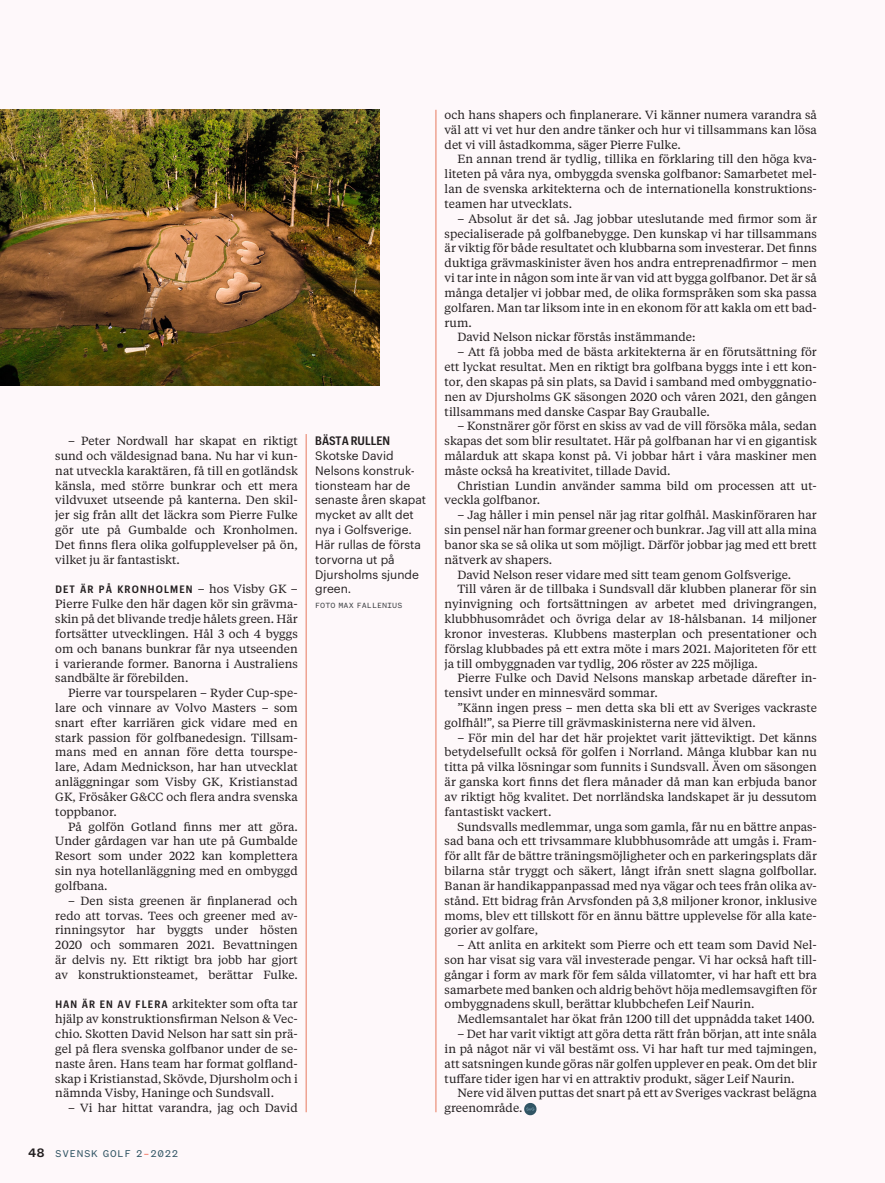
<style>
.page{position:relative;width:885px;height:1183px;background:#fff}
.page>*{position:absolute;margin:0;border:0;box-sizing:border-box;transform-origin:0 0}
.t1{font:12px/14.9px "Graphik";color:#231f20}
.t2{font:600 12px "Graphik Compact";letter-spacing:-.005em;color:#231f20}
.SvG-Body-indent{font:11.85px/14.9px "Tiempos Text";color:#231f20;text-align:justify}
.t3{font:10.8px "Founders Grotesk Mono";letter-spacing:.05em;color:#315564}
.SvG-Body-indent-2{font:600 10.5px "Graphik Compact";letter-spacing:.105em;color:#231f20}
.t4{font:8.25px "Founders Grotesk Mono";color:#3b3f42}
.s1{font-family:"Tiempos Text";font-weight:400;font-size:11.85px}
.s2{font-family:"Graphik Compact";font-weight:600;font-size:10.5px}
.s3{font-weight:500;font-size:13.5px;color:#231f20}
.s4{color:#f15c42}
</style>
<div class="page">
<div style="left:0;top:0;width:884px;height:1182px;background:#fef8fa"></div>
<svg style="left:524px;top:1102px;width:12px;height:12px"></svg>
<img style="left:0;top:110px;width:379px;height:276px">
<hr style="left:435px;top:110px;width:1px;height:1001px;background:#e77a5e">
<hr style="left:306px;top:434px;width:1px;height:677px;background:#e77a5e">
<p class="SvG-Body-indent" style="left:55px;top:433px;width:244px;text-indent:13px">– Peter Nordwall har skapat en riktigt sund och väldesignad bana. Nu har vi kun&shy;nat utveckla karaktären, få till en gotländsk känsla, med större bunkrar och ett mera vildvuxet utseende på kanterna. Den skil&shy;jer sig från allt det läckra som Pierre Fulke gör ute på Gumbalde och Kronholmen.<br>Det finns flera olika golfupplevelser på ön, vilket ju är fantastiskt.</p>
<p class="SvG-Body-indent-2" style="left:55px;top:581px;width:244px">DET ÄR PÅ KRONHOLMEN <span class="s1">– hos Visby GK –</span></p>
<p class="SvG-Body-indent" style="left:55px;top:596px;width:244px">Pierre Fulke den här dagen kör sin grävma&shy;skin på det blivande tredje hålets green. Här fortsätter utvecklingen. Hål 3 och 4 byggs om och banans bunkrar får nya utseenden i varierande former. Banorna i Australiens sandbälte är förebilden.</p>
<p class="SvG-Body-indent" style="left:55px;top:684px;width:244px;text-indent:13px">Pierre var tourspelaren – Ryder Cup-spe&shy;lare och vinnare av Volvo Masters – som snart efter karriären gick vidare med en stark passion för golfbanedesign. Tillsam&shy;mans med en annan före detta tourspe&shy;lare, Adam Mednickson, har han utvecklat anläggningar som Visby GK, Kristianstad GK, Frösåker G&amp;CC och flera andra svenska toppbanor.</p>
<p class="SvG-Body-indent" style="left:55px;top:818px;width:244px;text-indent:13px">På golfön Gotland finns mer att göra.<br>Under gårdagen var han ute på Gumbalde Resort som under 2022 kan komplettera sin nya hotellanläggning med en ombyggd golfbana.</p>
<p class="SvG-Body-indent" style="left:55px;top:892px;width:244px;text-indent:13px">– Den sista greenen är finplanerad och redo att torvas. Tees och greener med av&shy;rinningsytor har byggts under hösten 2020 och sommaren 2021. Bevattningen är delvis ny. Ett riktigt bra jobb har gjort av konstruktionsteamet, berättar Fulke.</p>
<p class="SvG-Body-indent" style="left:55px;top:996px;width:244px"><span class="s2">HAN ÄR EN AV FLERA</span> arkitekter som ofta tar hjälp av konstruktionsfirman Nelson &amp; Vec&shy;chio. Skotten David Nelson har satt sin prä&shy;gel på flera svenska golfbanor under de se&shy;naste åren. Hans team har format golfland&shy;skap i Kristianstad, Skövde, Djursholm och i nämnda Visby, Haninge och Sundsvall.</p>
<p class="SvG-Body-indent" style="left:68px;top:1099px;width:231px">– Vi har hittat varandra, jag och David</p>
<p class="t3" style="left:28px;top:1146px;width:152px"><span class="s3">48</span> SVENSK GOLF 2<span class="s4">–</span>2022</p>
<p class="t2" style="left:315px;top:432px;width:76px">BÄSTA RULLEN</p>
<p class="t1" style="left:315px;top:447px;width:112px">Skotske David<br>Nelsons konstruk&shy;tionsteam har de senaste åren skapat mycket av allt det nya i Golfsverige.<br>Här rullas de första torvorna ut på<br>Djursholms sjunde green.</p>
<p class="t4" style="left:315px;top:601px;width:89px">FOTO MAX FALLENIUS</p>
<p class="SvG-Body-indent" style="left:444px;top:107px;width:374px">och hans shapers och finplanerare. Vi känner numera varandra så väl att vi vet hur den andre tänker och hur vi tillsammans kan lösa det vi vill åstadkomma, säger Pierre Fulke.</p>
<p class="SvG-Body-indent" style="left:444px;top:151px;width:374px;text-indent:13px">En annan trend är tydlig, tillika en förklaring till den höga kva&shy;liteten på våra nya, ombyggda svenska golfbanor: Samarbetet mel&shy;lan de svenska arkitekterna och de internationella konstruktions&shy;teamen har utvecklats.</p>
<p class="SvG-Body-indent" style="left:444px;top:210px;width:374px;text-indent:13px">– Absolut är det så. Jag jobbar uteslutande med firmor som är specialiserade på golfbanebygge. Den kunskap vi har tillsammans är viktig för både resultatet och klubbarna som investerar. Det finns duktiga grävmaskinister även hos andra entreprenadfirmor – men vi tar inte in någon som inte är van vid att bygga golfbanor. Det är så många detaljer vi jobbar med, de olika formspråken som ska passa golfaren. Man tar liksom inte in en ekonom för att kakla om ett bad&shy;rum.</p>
<p class="SvG-Body-indent" style="left:457px;top:329px;width:239px">David Nelson nickar förstås instämmande:</p>
<p class="SvG-Body-indent" style="left:444px;top:344px;width:374px;text-indent:13px">– Att få jobba med de bästa arkitekterna är en förutsättning för ett lyckat resultat. Men en riktigt bra golfbana byggs inte i ett kon&shy;tor, den skapas på sin plats, sa David i samband med ombyggnatio&shy;nen av Djursholms GK säsongen 2020 och våren 2021, den gången tillsammans med danske Caspar Bay Grauballe.</p>
<p class="SvG-Body-indent" style="left:444px;top:418px;width:374px;text-indent:13px">– Konstnärer gör först en skiss av vad de vill försöka måla, sedan skapas det som blir resultatet. Här på golfbanan har vi en gigantisk målarduk att skapa konst på. Vi jobbar hårt i våra maskiner men måste också ha kreativitet, tillade David.</p>
<p class="SvG-Body-indent" style="left:444px;top:477px;width:372px;text-indent:13px">Christian Lundin använder samma bild om processen att ut&shy;veckla golfbanor.</p>
<p class="SvG-Body-indent" style="left:444px;top:507px;width:374px;text-indent:13px">– Jag håller i min pensel när jag ritar golfhål. Maskinföraren har sin pensel när han formar greener och bunkrar. Jag vill att alla mina banor ska se så olika ut som möjligt. Därför jobbar jag med ett brett nätverk av shapers.</p>
<p class="SvG-Body-indent" style="left:457px;top:566px;width:335px">David Nelson reser vidare med sitt team genom Golfsverige.</p>
<p class="SvG-Body-indent" style="left:444px;top:581px;width:374px;text-indent:13px">Till våren är de tillbaka i Sundsvall där klubben planerar för sin nyinvigning och fortsättningen av arbetet med drivingrangen, klubbhusområdet och övriga delar av 18-hålsbanan. 14 miljoner kronor investeras. Klubbens masterplan och presentationer och förslag klubbades på ett extra möte i mars 2021. Majoriteten för ett ja till ombyggnaden var tydlig, 206 röster av 225 möjliga.</p>
<p class="SvG-Body-indent" style="left:444px;top:670px;width:374px;text-indent:13px">Pierre Fulke och David Nelsons manskap arbetade därefter in&shy;tensivt under en minnesvärd sommar.</p>
<p class="SvG-Body-indent" style="left:444px;top:699px;width:374px;text-indent:13px">”Känn ingen press – men detta ska bli ett av Sveriges vackraste golfhål!”, sa Pierre till grävmaskinisterna nere vid älven.</p>
<p class="SvG-Body-indent" style="left:444px;top:729px;width:374px;text-indent:13px">– För min del har det här projektet varit jätteviktigt. Det känns betydelsefullt också för golfen i Norrland. Många klubbar kan nu titta på vilka lösningar som funnits i Sundsvall. Även om säsongen är ganska kort finns det flera månader då man kan erbjuda banor av riktigt hög kvalitet. Det norrländska landskapet är ju dessutom fantastiskt vackert.</p>
<p class="SvG-Body-indent" style="left:444px;top:818px;width:374px;text-indent:13px">Sundsvalls medlemmar, unga som gamla, får nu en bättre anpas&shy;sad bana och ett trivsammare klubbhusområde att umgås i. Fram&shy;för allt får de bättre träningsmöjligheter och en parkeringsplats där bilarna står tryggt och säkert, långt ifrån snett slagna golfbollar.<br>Banan är handikappanpassad med nya vägar och tees från olika av&shy;stånd. Ett bidrag från Arvsfonden på 3,8 miljoner kronor, inklusive moms, blev ett tillskott för en ännu bättre upplevelse för alla kate&shy;gorier av golfare,</p>
<p class="SvG-Body-indent" style="left:444px;top:936px;width:374px;text-indent:13px">– Att anlita en arkitekt som Pierre och ett team som David Nel&shy;son har visat sig vara väl investerade pengar. Vi har också haft till&shy;gångar i form av mark för fem sålda villatomter, vi har haft ett bra samarbete med banken och aldrig behövt höja medlemsavgiften för ombyggnadens skull, berättar klubbchefen Leif Naurin.</p>
<p class="SvG-Body-indent" style="left:457px;top:1010px;width:359px">Medlemsantalet har ökat från 1200 till det uppnådda taket 1400.</p>
<p class="SvG-Body-indent" style="left:444px;top:1025px;width:374px;text-indent:13px">– Det har varit viktigt att göra detta rätt från början, att inte snåla in på något när vi väl bestämt oss. Vi har haft tur med tajmingen, att satsningen kunde göras när golfen upplever en peak. Om det blir tuffare tider igen har vi en attraktiv produkt, säger Leif Naurin.</p>
<p class="SvG-Body-indent" style="left:444px;top:1084px;width:374px;text-indent:13px">Nere vid älven puttas det snart på ett av Sveriges vackrast belägna greenområde.</p>
</div>
